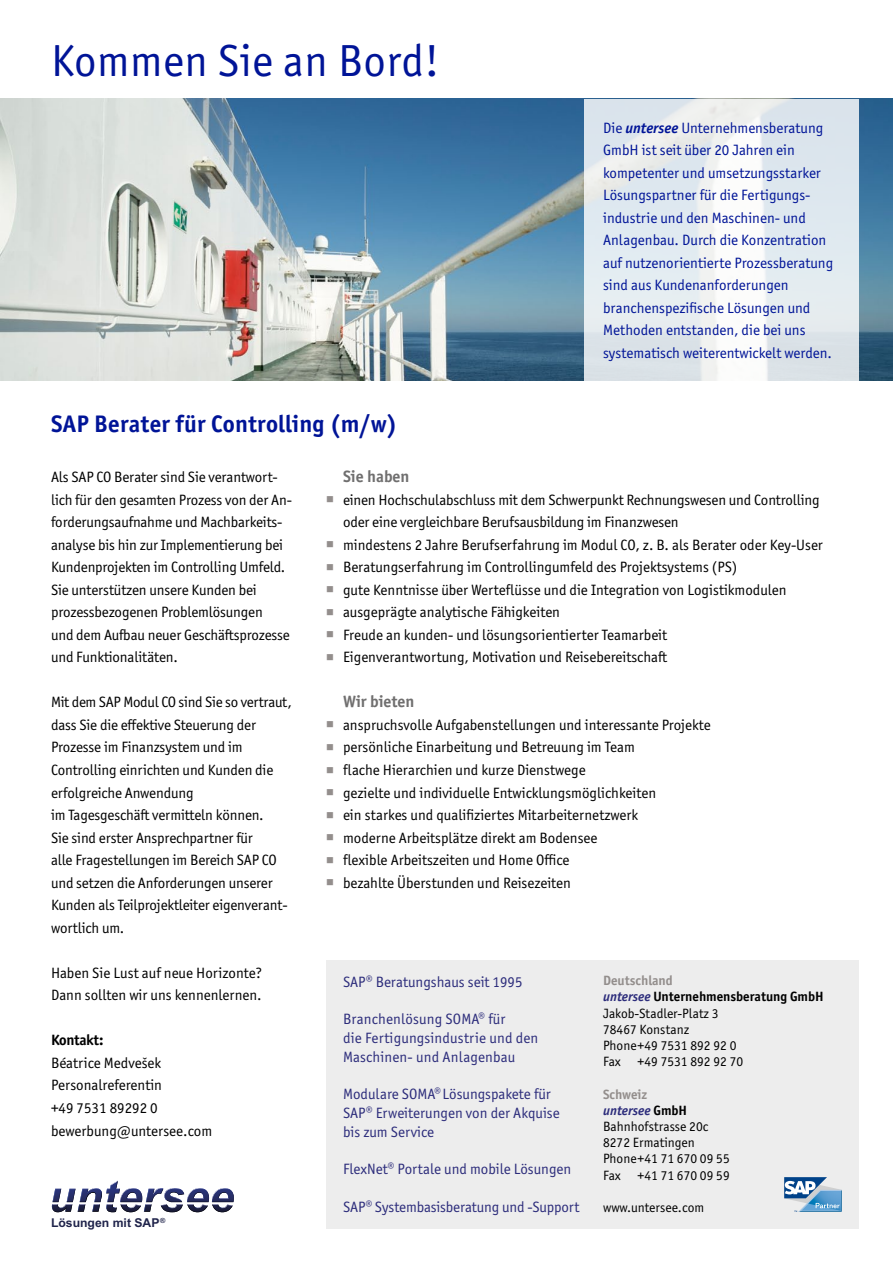
<style>
.page{position:relative;width:893px;height:1263px;background:#fff}
.page>*{position:absolute;margin:0;border:0;box-sizing:border-box;transform-origin:0 0}
.t1{font:45px "Officina Sans ITC Pro";letter-spacing:.01em;color:#001497}
.t2{font:700 24px "Officina Sans ITC Pro";letter-spacing:.01em;color:#001497}
.t3{font:700 16.5px "Officina Sans ITC Pro";color:#706f6f}
.t4{font:15px/22.5px "Officina Sans ITC Pro";color:#000}
.t5{font:15px/22.5px "Officina Sans ITC Pro";color:#001497}
.t6{font:15px/18.8px "Officina Sans ITC Pro";color:#2c2c7b}
.t7{font:700 15px "Officina Sans ITC Pro";letter-spacing:-.02em;color:#000}
.t8{font:13.5px/16.2px "Officina Sans ITC Pro";color:#000}
.t9{font:700 12.15px "Arial";color:#20244b}
.s1{font-weight:700;font-style:italic}
.s2{font-weight:700;color:#938e8c}
.s3{font-weight:700;font-style:italic;color:#2c2c7b}
.s4{font-weight:700}
</style>
<div class="page">
<img style="left:0;top:99px;width:893px;height:282px">
<svg style="left:584px;top:99px;width:275px;height:282px;fill:#e2ebef"></svg>
<div style="left:326px;top:960px;width:533px;height:269px;background:#ededed"></div>
<svg style="left:784px;top:1177px;width:58px;height:35px"></svg>
<svg style="left:52px;top:1181px;width:182px;height:31px"></svg>
<h1 class="t1" style="left:51px;top:35px;width:390px">Kommen Sie an Bord!</h1>
<p class="t5" style="left:603px;top:116px;width:232px">Die <span class="s1">untersee</span> Unternehmensberatung GmbH ist seit über 20 Jahren ein kompetenter und umsetzungsstarker Lösungspartner für die Fertigungs&shy;industrie und den Maschinen- und Anlagenbau. Durch die Konzentration auf nutzenorientierte Prozessberatung sind aus Kundenanforderungen branchenspezifische Lösungen und Methoden entstanden, die bei uns systematisch weiterentwickelt werden.</p>
<h2 class="t2" style="left:51px;top:409px;width:348px">SAP Berater für Controlling (m/w)</h2>
<p class="t4" style="left:51px;top:466px;width:242px">Als SAP CO Berater sind Sie verantwort&shy;lich für den gesamten Prozess von der An&shy;forderungsaufnahme und Machbarkeits&shy;analyse bis hin zur Implementierung bei Kundenprojekten im Controlling Umfeld.<br>Sie unterstützen unsere Kunden bei prozessbezogenen Problemlösungen<br>und dem Aufbau neuer Geschäftsprozesse und Funktionalitäten.</p>
<p class="t4" style="left:51px;top:691px;width:242px">Mit dem SAP Modul CO sind Sie so vertraut, dass Sie die effektive Steuerung der Prozesse im Finanzsystem und im Controlling einrichten und Kunden die erfolgreiche Anwendung<br>im Tagesgeschäft vermitteln können.<br>Sie sind erster Ansprechpartner für<br>alle Fragestellungen im Bereich SAP CO und setzen die Anforderungen unserer Kunden als Teilprojektleiter eigenverant&shy;wortlich um.</p>
<p class="t4" style="left:51px;top:961px;width:213px">Haben Sie Lust auf neue Horizonte?<br>Dann sollten wir uns kennenlernen.</p>
<p class="t7" style="left:51px;top:1031px;width:54px">Kontakt:</p>
<p class="t4" style="left:51px;top:1051px;width:163px">Béatrice Medvešek<br>Personalreferentin<br>+49 7531 89292 0 bewerbung@untersee.com</p>
<p class="t3" style="left:343px;top:466px;width:68px">Sie haben</p>
<p class="t4" style="left:343px;top:488px;width:481px">einen Hochschulabschluss mit dem Schwerpunkt Rechnungswesen und Controlling oder eine vergleichbare Berufsausbildung im Finanzwesen<br>mindestens 2 Jahre Berufserfahrung im Modul CO, z. B. als Berater oder Key-User Beratungserfahrung im Controllingumfeld des Projektsystems (PS)<br>gute Kenntnisse über Werteflüsse und die Integration von Logistikmodulen ausgeprägte analytische Fähigkeiten<br>Freude an kunden- und lösungsorientierter Teamarbeit<br>Eigenverantwortung, Motivation und Reisebereitschaft</p>
<p class="t3" style="left:343px;top:691px;width:73px">Wir bieten</p>
<p class="t4" style="left:343px;top:713px;width:369px">anspruchsvolle Aufgabenstellungen und interessante Projekte persönliche Einarbeitung und Betreuung im Team<br>flache Hierarchien und kurze Dienstwege<br>gezielte und individuelle Entwicklungsmöglichkeiten<br>ein starkes und qualifiziertes Mitarbeiternetzwerk<br>moderne Arbeitsplätze direkt am Bodensee<br>flexible Arbeitszeiten und Home Office<br>bezahlte Überstunden und Reisezeiten</p>
<p class="t6" style="left:343px;top:972px;width:181px">SAP® Beratungshaus seit 1995</p>
<p class="t6" style="left:343px;top:1010px;width:197px">Branchenlösung SOMA® für<br>die Fertigungsindustrie und den<br>Maschinen- und Anlagenbau</p>
<p class="t6" style="left:343px;top:1085px;width:218px">Modulare SOMA® Lösungspakete für<br>SAP® Erweiterungen von der Akquise bis zum Service</p>
<p class="t6" style="left:343px;top:1160px;width:230px">FlexNet® Portale und mobile Lösungen</p>
<p class="t6" style="left:343px;top:1197px;width:238px">SAP® Systembasisberatung und -Support</p>
<p class="t8" style="left:603px;top:972px;width:222px"><span class="s2">Deutschland<br></span><span class="s3">untersee</span> <span class="s4">Unternehmensberatung GmbH<br></span>Jakob-Stadler-Platz 3<br>78467 Konstanz<br>Phone+49 7531 892 92 0<br>Fax +49 7531 892 92 70</p>
<p class="t8" style="left:603px;top:1086px;width:128px"><span class="s2">Schweiz<br></span><span class="s3">untersee</span> <span class="s4">GmbH<br></span>Bahnhofstrasse 20c<br>8272 Ermatingen<br>Phone+41 71 670 09 55<br>Fax +41 71 670 09 59</p>
<p class="t8" style="left:603px;top:1199px;width:103px">www.untersee.com</p>
<p class="t9" style="left:51px;top:1214px;width:116px">Lösungen mit SAP<sup>®</sup></p>
</div>
